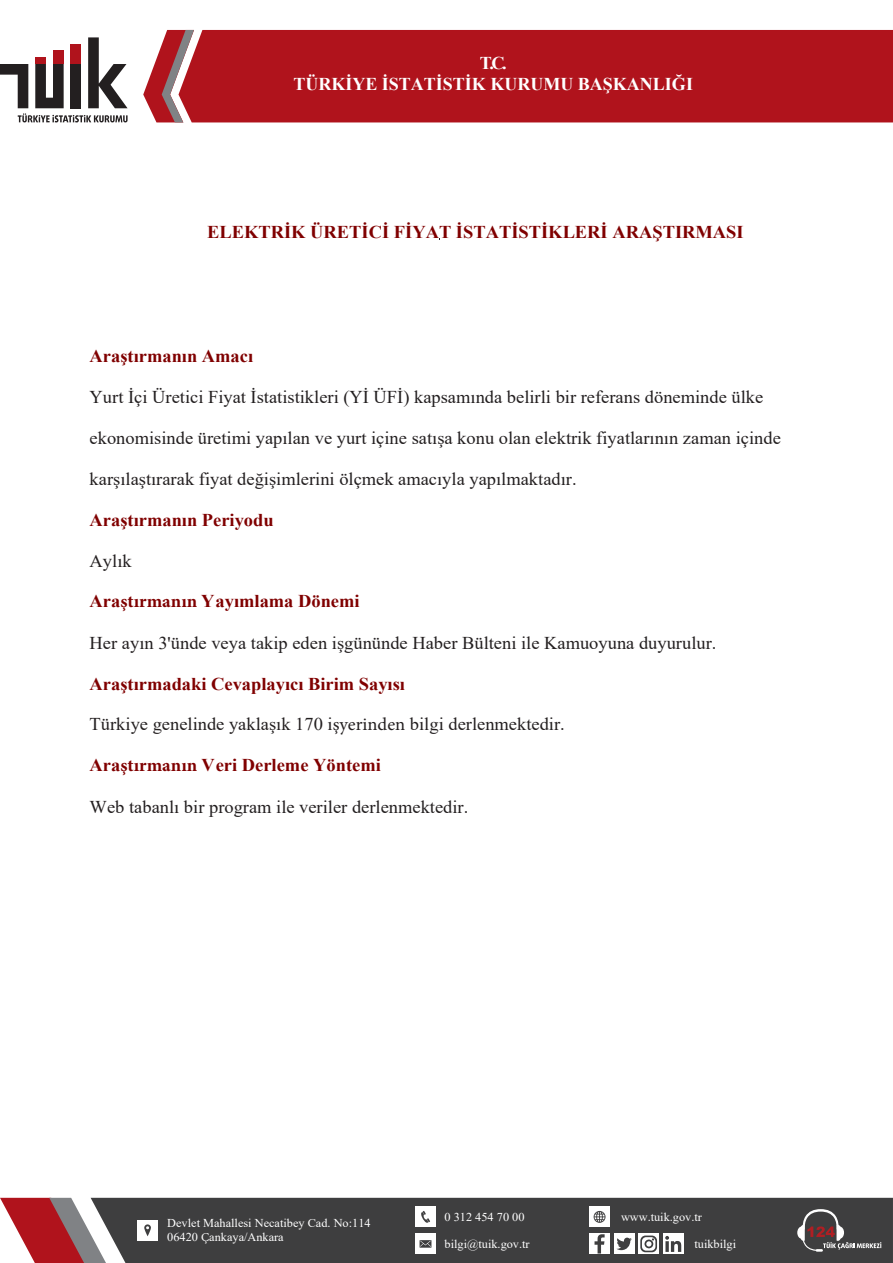
<style>
.page{position:relative;width:893px;height:1263px;background:#fff}
.page>*{position:absolute;margin:0;border:0;box-sizing:border-box;transform-origin:0 0}
.t1{font:18px "Times New Roman";color:#231f20}
.t2{font:700 18px "Times New Roman";color:#800000}
.t3{font:700 18px/21.6px "Times New Roman";color:#fff;text-align:center}
.t4{font:12px/14.4px "Times New Roman";color:#fff}
.s1{font-family:"Minion Pro"}
</style>
<div class="page">
<svg style="left:0;top:1198px;width:91px;height:65px"></svg>
<div style="left:143px;top:30px;width:750px;height:92px;background:#b0131c"></div>
<svg style="left:162px;top:30px;width:32px;height:92px"></svg>
<div style="left:91px;top:1198px;width:802px;height:65px;background:#3e3e3f"></div>
<svg style="left:0;top:37px;width:128px;height:85px"></svg>
<div style="left:589px;top:1206px;width:21px;height:21px;background:#fff"></div>
<svg style="left:594px;top:1211px;width:11px;height:12px"></svg>
<div style="left:137px;top:1220px;width:21px;height:21px;background:#fff"></div>
<svg style="left:144px;top:1224px;width:7px;height:12px"></svg>
<div style="left:415px;top:1233px;width:21px;height:21px;background:#fff"></div>
<svg style="left:420px;top:1240px;width:11px;height:8px"></svg>
<div style="left:415px;top:1206px;width:21px;height:21px;background:#fff"></div>
<svg style="left:421px;top:1211px;width:9px;height:12px"></svg>
<svg style="left:797px;top:1209px;width:84px;height:43px"></svg>
<div style="left:638px;top:1233px;width:21px;height:21px;background:#fff"></div>
<svg style="left:640px;top:1235px;width:17px;height:17px"></svg>
<div style="left:589px;top:1233px;width:21px;height:21px;background:#fff"></div>
<svg style="left:594px;top:1234px;width:11px;height:19px"></svg>
<div style="left:663px;top:1233px;width:21px;height:21px;background:#fff"></div>
<svg style="left:665px;top:1236px;width:16px;height:16px"></svg>
<div style="left:614px;top:1233px;width:20px;height:21px;background:#fff"></div>
<svg style="left:616px;top:1237px;width:16px;height:13px"></svg>
<p class="t3" style="left:293px;top:51px;width:401px">T.C.<br>TÜRKİYE İSTATİSTİK KURUMU BAŞKANLIĞI</p>
<p class="t2" style="left:207px;top:219px;width:538px">ELEKTRİK ÜRETİCİ FİYAT İSTATİSTİKLERİ ARAŞTIRMASI</p>
<p class="t2" style="left:90px;top:343px;width:165px">Araştırmanın Amacı</p>
<p class="t1" style="left:90px;top:384px;width:675px">Yurt İçi Üretici Fiyat İstatistikleri (Yİ ÜFİ) kapsamında belirli bir referans döneminde ülke</p>
<p class="t1" style="left:90px;top:425px;width:693px">ekonomisinde üretimi yapılan ve yurt içine satışa konu olan elektrik fiyatlarının zaman içinde</p>
<p class="t1" style="left:90px;top:466px;width:488px">karşılaştırarak fiyat değişimlerini ölçmek amacıyla yapılmaktadır.</p>
<p class="t2" style="left:90px;top:507px;width:186px">Araştırmanın Periyodu</p>
<p class="t1" style="left:90px;top:548px;width:44px">Aylık</p>
<p class="t2" style="left:90px;top:588px;width:272px">Ara<span class="s1">ştırmanın</span> Yayımlama Dönemi</p>
<p class="t1" style="left:90px;top:630px;width:628px">Her ayın 3'ünde veya takip eden işgününde Haber Bülteni ile Kamuoyuna duyurulur.</p>
<p class="t2" style="left:90px;top:671px;width:317px">Araştırmadaki Cevaplayıcı Birim Sayısı</p>
<p class="t1" style="left:90px;top:712px;width:477px">Türkiye genelinde yaklaşık 170 i<span class="s1">şyerinden</span> bilgi derlenmektedir.</p>
<p class="t2" style="left:90px;top:752px;width:293px">Ara<span class="s1">ştırmanın</span> Veri Derleme Yöntemi</p>
<p class="t1" style="left:90px;top:795px;width:380px">Web tabanlı bir program ile veriler derlenmektedir.</p>
<p class="t4" style="left:167px;top:1215px;width:205px">Devlet Mahallesi Necatibey Cad. No:114<br>06420 <span class="s1">Ç</span>ankaya/Ankara</p>
<p class="t4" style="left:621px;top:1209px;width:83px">www.tuik.gov.tr</p>
<p class="t4" style="left:445px;top:1209px;width:81px">0 312 454 70 00</p>
<p class="t4" style="left:445px;top:1236px;width:87px">bilgi@tuik.gov.tr</p>
<p class="t4" style="left:694px;top:1236px;width:43px">tuikbilgi</p>
</div>
